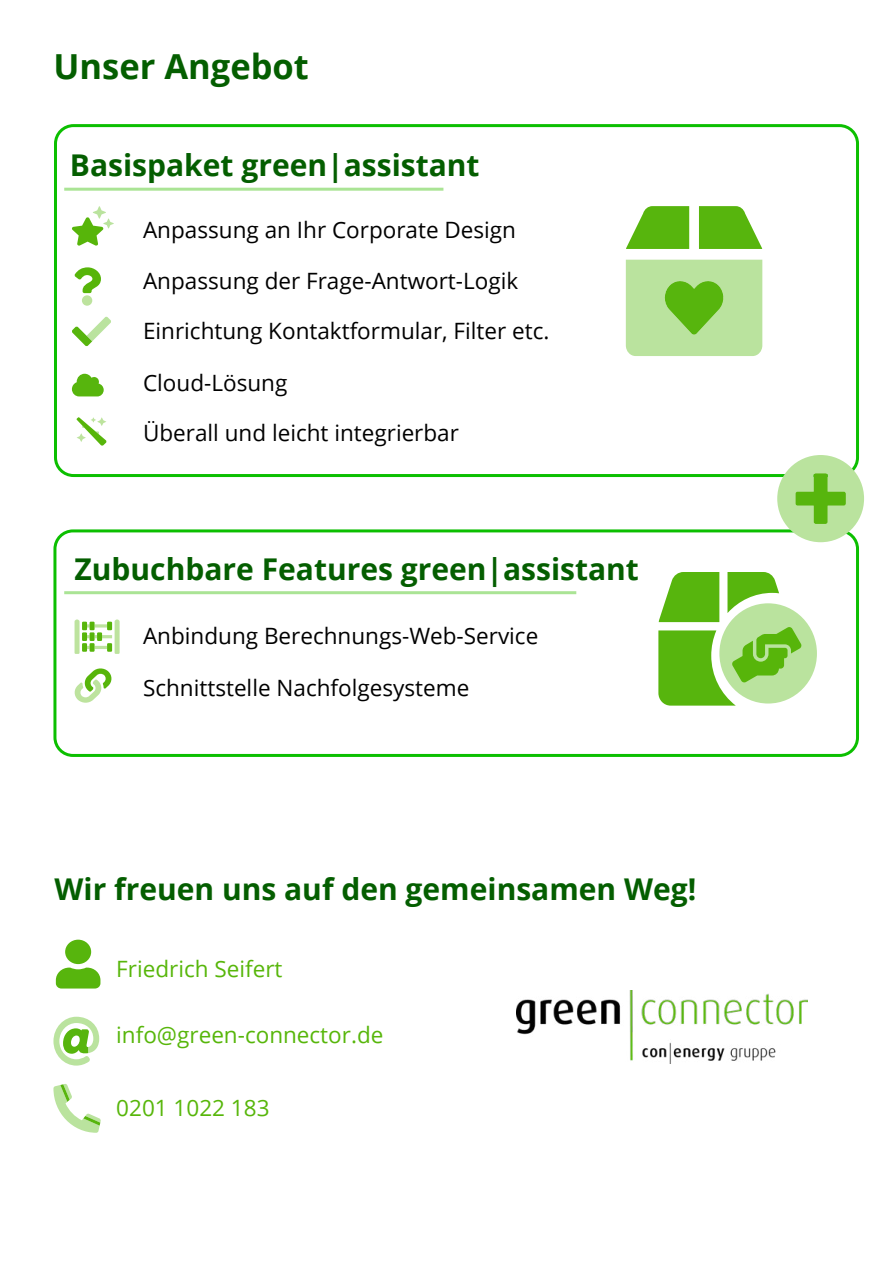
<style>
.page{position:relative;width:893px;height:1263px;background:#fff}
.page>*{position:absolute;margin:0;border:0;box-sizing:border-box;transform-origin:0 0}
.t1{font:700 34.5px "Open Sans";color:#045e00}
.t2{font:700 30px "Open Sans";color:#045e00}
.t3{font:22.5px "Open Sans";color:#000}
.t4{font:22.5px "Open Sans";color:#57b60a}
</style>
<div class="page">
<svg style="left:53px;top:1017px;width:46px;height:48px"></svg>
<svg style="left:53px;top:1084px;width:48px;height:49px"></svg>
<img style="left:516px;top:990px;width:291px;height:73px">
<svg style="left:56px;top:940px;width:44px;height:48px"></svg>
<svg style="left:626px;top:206px;width:136px;height:150px;background:#a3d77c"></svg>
<div style="left:54px;top:124px;width:805px;height:353px;border:3px solid #0cbf00;border-radius:18px"></div>
<div style="left:53px;top:529px;width:806px;height:228px;border:3px solid #0cbf00;border-radius:18px"></div>
<svg style="left:72px;top:206px;width:42px;height:40px"></svg>
<svg style="left:72px;top:374px;width:32px;height:22px"></svg>
<svg style="left:72px;top:317px;width:39px;height:29px"></svg>
<hr style="left:64px;top:188px;width:379px;height:3px;background:#aae495">
<hr style="left:64px;top:591px;width:512px;height:3px;background:#aae495">
<svg style="left:777px;top:455px;width:87px;height:87px"></svg>
<div style="left:719px;top:603px;width:98px;height:100px;background:#bae39e;border-radius:50%"></div>
<svg style="left:658px;top:572px;width:144px;height:134px"></svg>
<svg style="left:76px;top:417px;width:31px;height:29px"></svg>
<div style="left:82px;top:295px;width:10px;height:11px;background:#bde39e;border-radius:50%"></div>
<svg style="left:74px;top:267px;width:27px;height:26px"></svg>
<svg style="left:74px;top:668px;width:38px;height:35px"></svg>
<svg style="left:75px;top:619px;width:45px;height:35px"></svg>
<h1 class="t1" style="left:53px;top:42px;width:257px">Unser Angebot</h1>
<h2 class="t2" style="left:70px;top:144px;width:411px">Basispaket green|assistant</h2>
<p class="t3" style="left:143px;top:214px;width:374px">Anpassung an Ihr Corporate Design</p>
<p class="t3" style="left:143px;top:265px;width:377px">Anpassung der Frage-Antwort-Logik</p>
<p class="t3" style="left:143px;top:316px;width:408px">Einrichtung Kontaktformular, Filter etc.</p>
<p class="t3" style="left:143px;top:367px;width:146px">Cloud-Lösung</p>
<p class="t3" style="left:143px;top:418px;width:317px">Überall und leicht integrierbar</p>
<h2 class="t2" style="left:75px;top:548px;width:566px">Zubuchbare Features green|assistant</h2>
<p class="t3" style="left:143px;top:621px;width:397px">Anbindung Berechnungs-Web-Service</p>
<p class="t3" style="left:143px;top:673px;width:328px">Schnittstelle Nachfolgesysteme</p>
<h2 class="t2" style="left:55px;top:868px;width:643px">Wir freuen uns auf den gemeinsamen Weg!</h2>
<p class="t4" style="left:116px;top:953px;width:168px">Friedrich Seifert</p>
<p class="t4" style="left:116px;top:1019px;width:269px">info@green-connector.de</p>
<p class="t4" style="left:116px;top:1092px;width:155px">0201 1022 183</p>
</div>
